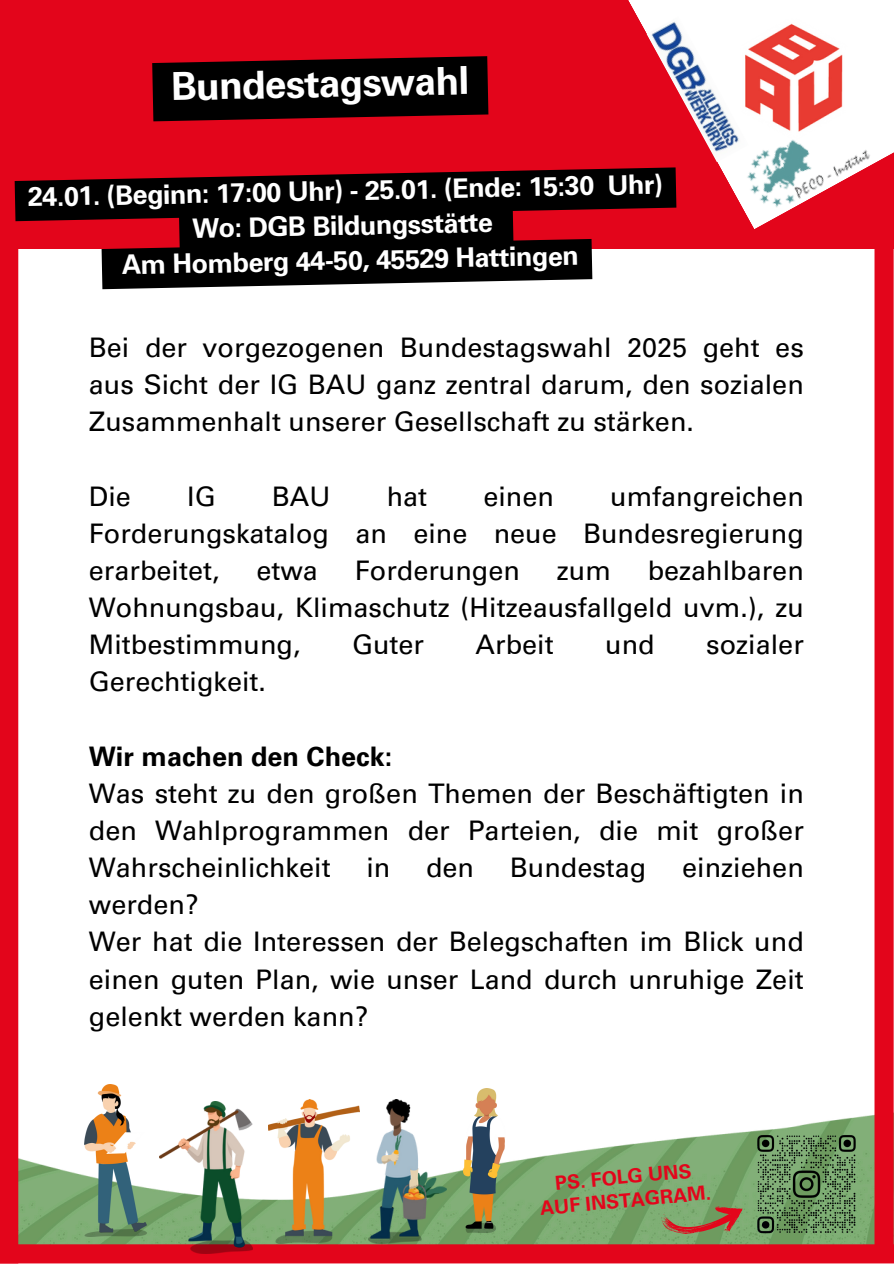
<style>
.page{position:relative;width:894px;height:1264px;background:#fff}
.page>*{position:absolute;margin:0;border:0;box-sizing:border-box;transform-origin:0 0}
.t1{font:700 38.7px "Univers LT Pro 65";color:#fff}
.t2{font:27px/37.2px "Univers LT Pro 55 Roman";color:#000;text-align:justify}
.t3{font:700 27px/34.8px "Univers LT Pro 65";color:#fff;text-align:center}
.t4{font:700 19.5px/23.5px "Univers LT Pro 65";color:#e3051b;text-align:center}
.s1{font-family:"Univers LT Pro 65";font-weight:700}
</style>
<div class="page">
<div style="left:0;top:9px;width:893px;height:239px;background:#e3051b"></div>
<img style="left:18px;top:1106px;width:856px;height:138px">
<div style="left:874px;top:17px;width:19px;height:1244px;background:#e3051b"></div>
<div style="left:10px;top:0;width:883px;height:19px;background:#e3051b"></div>
<div style="left:0;top:0;width:18px;height:1263px;background:#e3051b"></div>
<svg style="left:488px;top:0;width:405px;height:229px"></svg>
<div style="left:0;top:1244px;width:893px;height:19px;background:#e3051b"></div>
<img style="left:368px;top:1099px;width:78px;height:144px">
<img style="left:268px;top:1099px;width:91px;height:144px">
<img style="left:85px;top:1084px;width:62px;height:152px">
<img style="left:160px;top:1101px;width:92px;height:152px">
<img style="left:463px;top:1088px;width:42px;height:144px">
<svg style="left:659px;top:1186px;width:84px;height:59px"></svg>
<img style="left:748px;top:17px;width:98px;height:83px">
<img style="left:646px;top:17px;width:102px;height:145px">
<img style="left:733px;top:100px;width:146px;height:124px">
<img style="left:745px;top:1122px;width:122px;height:115px">
<svg style="left:152px;top:56px;width:336px;height:65px"></svg>
<svg style="left:15px;top:167px;width:662px;height:124px;fill:#000"></svg>
<p class="t1" style="left:171px;top:72px;width:299px;rotate:-1deg">Bundestagswahl</p>
<p class="t3" style="left:28px;top:182px;width:636px;rotate:-1deg">24.01. (Beginn: 17:00 Uhr) - 25.01. (Ende: 15:30 Uhr)<br>Wo: DGB Bildungsstätte<br>Am Homberg 44-50, 45529 Hattingen</p>
<p class="t2" style="left:89px;top:332px;width:716px">Bei der vorgezogenen Bundestagswahl 2025 geht es aus Sicht der IG BAU ganz zentral darum, den sozialen Zusammenhalt unserer Gesellschaft zu stärken.</p>
<p class="t2" style="left:89px;top:481px;width:716px;text-indent:521px">umfangreichen Forderungskatalog an eine neue Bundesregierung erarbeitet,</p>
<p class="t2" style="left:89px;top:481px;width:44px">Die</p>
<p class="t2" style="left:187px;top:481px;width:30px">IG</p>
<p class="t2" style="left:272px;top:481px;width:60px">BAU</p>
<p class="t2" style="left:386px;top:481px;width:42px">hat</p>
<p class="t2" style="left:483px;top:481px;width:72px">einen</p>
<p class="t2" style="left:89px;top:555px;width:716px;text-indent:558px">bezahlbaren Wohnungsbau, Klimaschutz (Hitzeausfallgeld uvm.), zu Mitbestimmung,</p>
<p class="t2" style="left:256px;top:555px;width:63px">etwa</p>
<p class="t2" style="left:355px;top:555px;width:167px">Forderungen</p>
<p class="t2" style="left:556px;top:555px;width:55px">zum</p>
<p class="t2" style="left:352px;top:629px;width:74px">Guter</p>
<p class="t2" style="left:475px;top:629px;width:80px">Arbeit</p>
<p class="t2" style="left:605px;top:629px;width:51px">und</p>
<p class="t2" style="left:706px;top:629px;width:99px">sozialer</p>
<p class="t2" style="left:89px;top:666px;width:179px">Gerechtigkeit.</p>
<p class="t2" style="left:89px;top:741px;width:716px;text-align:left"><span class="s1">Wir machen den Check:<br></span>Was steht zu den großen Themen der Beschäftigten in den Wahlprogrammen der Parteien, die mit großer Wahrscheinlichkeit</p>
<p class="t2" style="left:366px;top:852px;width:26px">in</p>
<p class="t2" style="left:426px;top:852px;width:50px">den</p>
<p class="t2" style="left:509px;top:852px;width:138px">Bundestag</p>
<p class="t2" style="left:682px;top:852px;width:123px">einziehen</p>
<p class="t2" style="left:89px;top:889px;width:716px;text-align:left">werden?<br>Wer hat die Interessen der Belegschaften im Blick und einen guten Plan, wie unser Land durch unruhige Zeit gelenkt werden kann?</p>
<p class="t4" style="left:537px;top:1175px;width:173px;rotate:-5deg">PS. FOLG UNS<br>AUF INSTAGRAM.</p>
</div>
